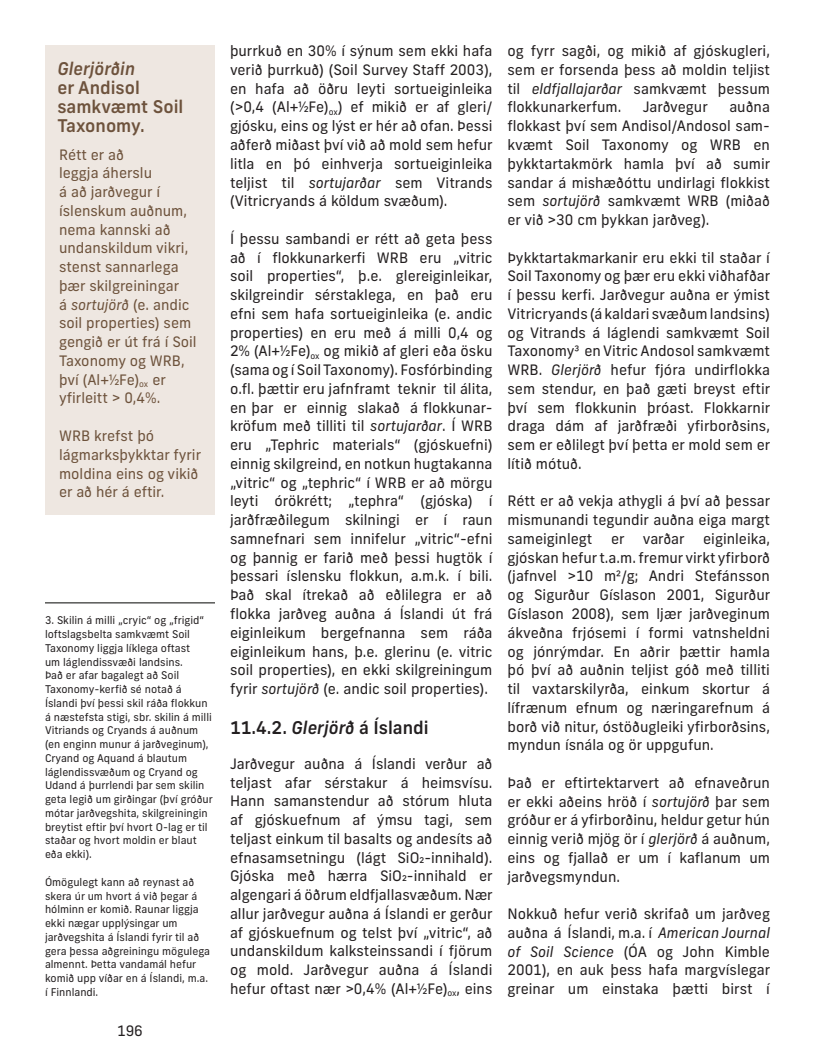
<style>
.page{position:relative;width:815px;height:1053px;background:#fff}
.page>*{position:absolute;margin:0;border:0;box-sizing:border-box;transform-origin:0 0}
.t1{font:500 17.5px/18.8px "New Frank";color:#6d523c}
.t2{font:500 17.5px "New Frank";color:#231f20}
.t3{font:italic 500 17.5px "New Frank";color:#6d523c}
.t4{font:14.38px/18.8px "New Frank";color:#231f20;text-align:justify}
.t5{font:14.38px/18.8px "New Frank";color:#6d523b}
.t6{font:10.62px/13.8px "New Frank";color:#231f20}
.s1{font-style:italic}
</style>
<div class="page">
<div style="left:45px;top:45px;width:170px;height:469px;background:#eee7e1"></div>
<hr style="left:45px;top:602px;width:170px;height:1px;background:#040503">
<p class="t3" style="left:57px;top:58px;width:79px">Glerjörðin</p>
<p class="t1" style="left:57px;top:78px;width:127px">er Andisol samkvæmt Soil<br>Taxonomy.</p>
<p class="t5" style="left:59px;top:145px;width:139px">Rétt er að<br>leggja áherslu<br>á að jarðvegur í íslenskum auðnum, nema kannski að undanskildum vikri, stenst sannarlega þær skilgreiningar<br>á <span class="s1">sortujörð</span> (e. andic soil properties) sem gengið er út frá í Soil<br>Taxonomy og WRB, því (Al+½Fe)<sub>ox</sub> er yfirleitt &gt; 0,4%.</p>
<p class="t5" style="left:59px;top:426px;width:144px">WRB krefst þó lágmarksþykktar fyrir moldina eins og vikið er að hér á eftir.</p>
<p class="t6" style="left:45px;top:613px;width:169px">3. Skilin á milli „cryic“ og „frigid“ loftslagsbelta samkvæmt Soil<br>Taxonomy liggja líklega oftast<br>um láglendissvæði landsins.<br>Það er afar bagalegt að Soil<br>Taxonomy-kerfið sé notað á<br>Íslandi því þessi skil ráða flokkun á næstefsta stigi, sbr. skilin á milli<br>Vitriands og Cryands á auðnum (en enginn munur á jarðveginum),<br>Cryand og Aquand á blautum láglendissvæðum og Cryand og<br>Udand á þurrlendi þar sem skilin geta legið um girðingar (því gróður mótar jarðvegshita, skilgreiningin breytist eftir því hvort O-lag er til staðar og hvort moldin er blaut eða ekki).</p>
<p class="t6" style="left:45px;top:874px;width:167px">Ómögulegt kann að reynast að skera úr um hvort á við þegar á hólminn er komið. Raunar liggja ekki nægar upplýsingar um jarðvegshita á Íslandi fyrir til að gera þessa aðgreiningu mögulega almennt. Þetta vandamál hefur komið upp víðar en á Íslandi, m.a. í Finnlandi.</p>
<p class="t4" style="left:117px;top:1021px;width:27px">196</p>
<p class="t4" style="left:230px;top:42px;width:264px">þurrkuð en 30% í sýnum sem ekki hafa verið þurrkuð) (Soil Survey Staff 2003), en hafa að öðru leyti sortueiginleika (&gt;0,4 (Al+½Fe)<sub>ox</sub>) ef mikið er af gleri/ gjósku, eins og lýst er hér að ofan. Þessi aðferð miðast því við að mold sem hefur litla en þó einhverja sortueiginleika teljist til <span class="s1">sortujarðar</span> sem Vitrands (Vitricryands á köldum svæðum).</p>
<p class="t4" style="left:230px;top:229px;width:264px">Í þessu sambandi er rétt að geta þess að í flokkunarkerfi WRB eru „vitric soil properties“, þ.e. glereiginleikar, skilgreindir sérstaklega, en það eru efni sem hafa sortueiginleika (e. andic properties) en eru með á milli 0,4 og 2% (Al+½Fe)<sub>ox</sub> og mikið af gleri eða ösku (sama og í Soil Taxonomy). Fosfórbinding o.fl. þættir eru jafnframt teknir til álita, en þar er einnig slakað á flokkunar&shy;kröfum með tilliti til <span class="s1">sortujarðar</span>. Í WRB eru „Tephric materials“ (gjóskuefni) einnig skilgreind, en notkun hugtakanna „vitric“ og „tephric“ í WRB er að mörgu leyti órökrétt; „tephra“ (gjóska) í jarðfræðilegum skilningi er í raun samnefnari sem innifelur „vitric“-efni og þannig er farið með þessi hugtök í þessari íslensku flokkun, a.m.k. í bili.<br>Það skal ítrekað að eðlilegra er að flokka jarðveg auðna á Íslandi út frá eiginleikum bergefnanna sem ráða eiginleikum hans, þ.e. glerinu (e. vitric soil properties), en ekki skilgreiningum fyrir <span class="s1">sortujörð</span> (e. andic soil properties).</p>
<p class="t2" style="left:230px;top:716px;width:200px">11.4.2. <span class="s1">Glerjörð</span> á Íslandi</p>
<p class="t4" style="left:230px;top:754px;width:264px">Jarðvegur auðna á Íslandi verður að teljast afar sérstakur á heimsvísu.<br>Hann samanstendur að stórum hluta af gjóskuefnum af ýmsu tagi, sem teljast einkum til basalts og andesíts að efnasamsetningu (lágt SiO2-innihald).<br>Gjóska með hærra SiO2-innihald er algengari á öðrum eldfjallasvæðum. Nær allur jarðvegur auðna á Íslandi er gerður af gjóskuefnum og telst því „vitric“, að undanskildum kalksteinssandi í fjörum og mold. Jarðvegur auðna á Íslandi hefur oftast nær &gt;0,4% (Al+½Fe)<sub>ox</sub>, eins</p>
<p class="t4" style="left:507px;top:42px;width:264px">og fyrr sagði, og mikið af gjóskugleri, sem er forsenda þess að moldin teljist til <span class="s1">eldfjallajarðar</span> samkvæmt þessum flokkunarkerfum.</p>
<p class="t4" style="left:507px;top:98px;width:264px;text-indent:222px">auðna flokkast því sem Andisol/Andosol sam&shy;kvæmt Soil Taxonomy og WRB en þykktartakmörk hamla því að sumir sandar á mishæðóttu undirlagi flokkist sem <span class="s1">sortujörð</span> samkvæmt WRB (miðað er við &gt;30 cm þykkan jarðveg).</p>
<p class="t4" style="left:507px;top:248px;width:264px">Þykktartakmarkanir eru ekki til staðar í Soil Taxonomy og þær eru ekki viðhafðar í þessu kerfi. Jarðvegur auðna er ýmist Vitricryands (á kaldari svæðum landsins) og Vitrands á láglendi samkvæmt Soil Taxonomy3 en Vitric Andosol samkvæmt WRB. <span class="s1">Glerjörð</span> hefur fjóra undirflokka sem stendur, en það gæti breyst eftir því sem flokkunin þróast. Flokkarnir draga dám af jarðfræði yfirborðsins, sem er eðlilegt því þetta er mold sem er lítið mótuð.</p>
<p class="t4" style="left:507px;top:492px;width:264px">Rétt er að vekja athygli á því að þessar mismunandi tegundir auðna eiga margt sameiginlegt</p>
<p class="t4" style="left:643px;top:98px;width:67px">Jarðvegur</p>
<p class="t4" style="left:611px;top:529px;width:15px">er</p>
<p class="t4" style="left:643px;top:529px;width:43px">varðar</p>
<p class="t4" style="left:507px;top:529px;width:264px;text-indent:196px">eiginleika, gjóskan hefur t.a.m. fremur virkt yfirborð (jafnvel &gt;10 m2/g; Andri Stefánsson og Sigurður Gíslason 2001, Sigurður Gíslason 2008), sem ljær jarðveginum ákveðna frjósemi í formi vatnsheldni og jónrýmdar. En aðrir þættir hamla þó því að auðnin teljist góð með tilliti til vaxtarskilyrða, einkum skortur á lífrænum efnum og næringarefnum á borð við nitur, óstöðugleiki yfirborðsins, myndun ísnála og ör uppgufun.</p>
<p class="t4" style="left:507px;top:773px;width:264px">Það er eftirtektarvert að efnaveðrun er ekki aðeins hröð í <span class="s1">sortujörð</span> þar sem gróður er á yfirborðinu, heldur getur hún einnig verið mjög ör í <span class="s1">glerjörð</span> á auðnum, eins og fjallað er um í kaflanum um jarðvegsmyndun.</p>
<p class="t4" style="left:507px;top:904px;width:264px">Nokkuð hefur verið skrifað um jarðveg auðna á Íslandi, m.a. í <span class="s1">American Journal of Soil Science</span> (ÓA og John Kimble 2001), en auk þess hafa margvíslegar greinar um einstaka þætti birst í</p>
</div>
